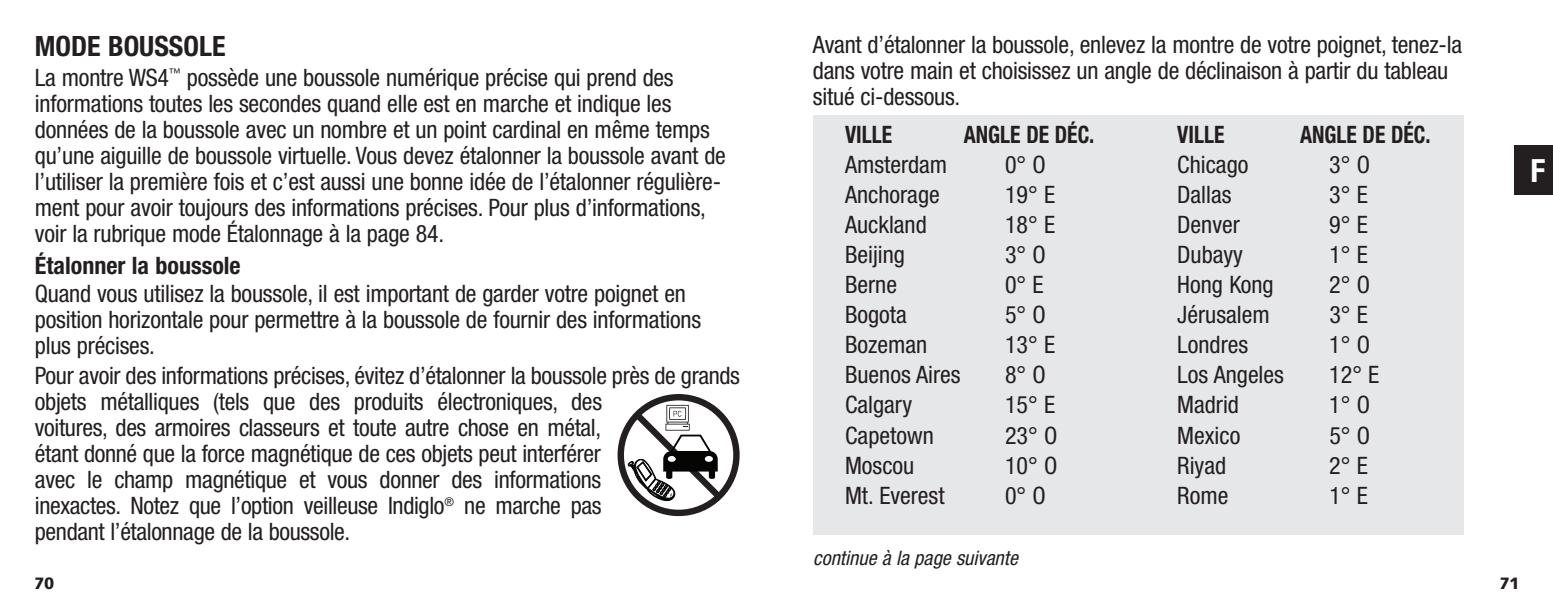
<style>
.page{position:relative;width:1553px;height:605px;background:#fff}
.page>*{position:absolute;margin:0;border:0;box-sizing:border-box;transform-origin:0 0}
.t1{font:700 condensed 32px "Helvetica Neue";color:#fff}
.t2{font:700 condensed 28px "Helvetica Neue";color:#231f20}
.t3{font:condensed 24px/26px "Helvetica Neue";letter-spacing:-.01em;color:#231f20}
.t4{font:700 condensed 24px "Helvetica Neue";color:#231f20;scale:.9 1}
.t5{font:italic condensed 20px "Helvetica Neue";color:#231f20}
.t6{font:900 16px "Vectora LH";color:#231f20}
.s1{font-weight:700}
</style>
<div class="page">
<div style="left:812px;top:115px;width:650px;height:419px;background:#e6e7e9"></div>
<div style="left:1513px;top:145px;width:39px;height:49px;background:#231f20"></div>
<div style="left:617px;top:394px;width:122px;height:122px;border:6px solid #231f20;border-radius:50%"></div>
<svg style="left:627px;top:405px;width:101px;height:101px"></svg>
<p class="t3" style="left:812px;top:34px;width:650px">Avant d’étalonner la boussole, enlevez la montre de votre poignet, tenez-la dans votre main et choisissez un angle de déclinaison à partir du tableau situé ci-dessous.</p>
<p class="t4" style="left:844px;top:126px;width:54px">VILLE</p>
<p class="t4" style="left:963px;top:126px;width:147px">ANGLE DE DÉC.</p>
<p class="t4" style="left:1177px;top:126px;width:54px">VILLE</p>
<p class="t4" style="left:1299px;top:126px;width:147px">ANGLE DE DÉC.</p>
<p class="t3" style="left:844px;top:154px;width:104px">Amsterdam</p>
<p class="t3" style="left:1004px;top:154px;width:42px">0° O</p>
<p class="t3" style="left:1176px;top:154px;width:73px">Chicago</p>
<p class="t3" style="left:1328px;top:154px;width:42px">3° O</p>
<p class="t3" style="left:844px;top:184px;width:96px">Anchorage</p>
<p class="t3" style="left:1004px;top:184px;width:52px">19° E</p>
<p class="t3" style="left:1176px;top:184px;width:56px">Dallas</p>
<p class="t3" style="left:1328px;top:184px;width:40px">3° E</p>
<p class="t3" style="left:844px;top:214px;width:83px">Auckland</p>
<p class="t3" style="left:1004px;top:214px;width:52px">18° E</p>
<p class="t3" style="left:1176px;top:214px;width:64px">Denver</p>
<p class="t3" style="left:1328px;top:214px;width:40px">9° E</p>
<p class="t3" style="left:844px;top:244px;width:62px">Beijing</p>
<p class="t3" style="left:1004px;top:244px;width:42px">3° O</p>
<p class="t3" style="left:1176px;top:244px;width:67px">Dubayy</p>
<p class="t3" style="left:1328px;top:244px;width:40px">1° E</p>
<p class="t3" style="left:844px;top:274px;width:53px">Berne</p>
<p class="t3" style="left:1004px;top:274px;width:40px">0° E</p>
<p class="t3" style="left:1176px;top:274px;width:98px">Hong Kong</p>
<p class="t3" style="left:1328px;top:274px;width:42px">2° O</p>
<p class="t3" style="left:844px;top:304px;width:63px">Bogota</p>
<p class="t3" style="left:1004px;top:304px;width:42px">5° O</p>
<p class="t3" style="left:1176px;top:304px;width:94px">Jérusalem</p>
<p class="t3" style="left:1328px;top:304px;width:40px">3° E</p>
<p class="t3" style="left:844px;top:334px;width:84px">Bozeman</p>
<p class="t3" style="left:1004px;top:334px;width:52px">13° E</p>
<p class="t3" style="left:1176px;top:334px;width:73px">Londres</p>
<p class="t3" style="left:1328px;top:334px;width:42px">1° O</p>
<p class="t3" style="left:844px;top:364px;width:117px">Buenos Aires</p>
<p class="t3" style="left:1004px;top:364px;width:42px">8° O</p>
<p class="t3" style="left:1176px;top:364px;width:108px">Los Angeles</p>
<p class="t3" style="left:1328px;top:364px;width:52px">12° E</p>
<p class="t3" style="left:844px;top:394px;width:69px">Calgary</p>
<p class="t3" style="left:1004px;top:394px;width:52px">15° E</p>
<p class="t3" style="left:1176px;top:394px;width:63px">Madrid</p>
<p class="t3" style="left:1328px;top:394px;width:42px">1° O</p>
<p class="t3" style="left:844px;top:424px;width:90px">Capetown</p>
<p class="t3" style="left:1004px;top:424px;width:54px">23° O</p>
<p class="t3" style="left:1176px;top:424px;width:65px">Mexico</p>
<p class="t3" style="left:1329px;top:424px;width:42px">5° O</p>
<p class="t3" style="left:844px;top:454px;width:71px">Moscou</p>
<p class="t3" style="left:1004px;top:454px;width:54px">10° O</p>
<p class="t3" style="left:1176px;top:454px;width:51px">Riyad</p>
<p class="t3" style="left:1328px;top:454px;width:40px">2° E</p>
<p class="t3" style="left:844px;top:484px;width:101px">Mt. Everest</p>
<p class="t3" style="left:1004px;top:484px;width:42px">0° O</p>
<p class="t3" style="left:1176px;top:484px;width:53px">Rome</p>
<p class="t3" style="left:1328px;top:484px;width:40px">1° E</p>
<p class="t2" style="left:35px;top:35px;width:192px">MODE BOUSSOLE</p>
<p class="t3" style="left:35px;top:67px;width:692px">La montre WS4<sup>™</sup> possède une boussole numérique précise qui prend des informations toutes les secondes quand elle est en marche et indique les données de la boussole avec un nombre et un point cardinal en même temps qu’une aiguille de boussole virtuelle. Vous devez étalonner la boussole avant de l’utiliser la première fois et c’est aussi une bonne idée de l’étalonner régulière&shy;ment pour avoir toujours des informations précises. Pour plus d’informations, voir la rubrique mode Étalonnage à la page 84.</p>
<p class="t3" style="left:35px;top:254px;width:667px"><span class="s1">Étalonner la boussole<br></span>Quand vous utilisez la boussole, il est important de garder votre poignet en position horizontale pour permettre à la boussole de fournir des informations plus précises.</p>
<p class="t3" style="left:35px;top:365px;width:706px">Pour avoir des informations précises, évitez d’étalonner la boussole près de grands objets métalliques (tels que des produits électroniques, des<br>voitures, des armoires classeurs et toute autre chose en métal,<br>étant donné que la force magnétique de ces objets peut interférer<br>avec le champ magnétique et vous donner des informations<br>inexactes. Notez que l’option veilleuse Indiglo<sup>®</sup> ne marche pas<br>pendant l’étalonnage de la boussole.</p>
<p class="t6" style="left:35px;top:573px;width:20px">70</p>
<p class="t6" style="left:1499px;top:573px;width:20px">71</p>
<p class="t5" style="left:813px;top:551px;width:210px">continue à la page suivante</p>
<p class="t1" style="left:1530px;top:158px;width:16px">F</p>
</div>
